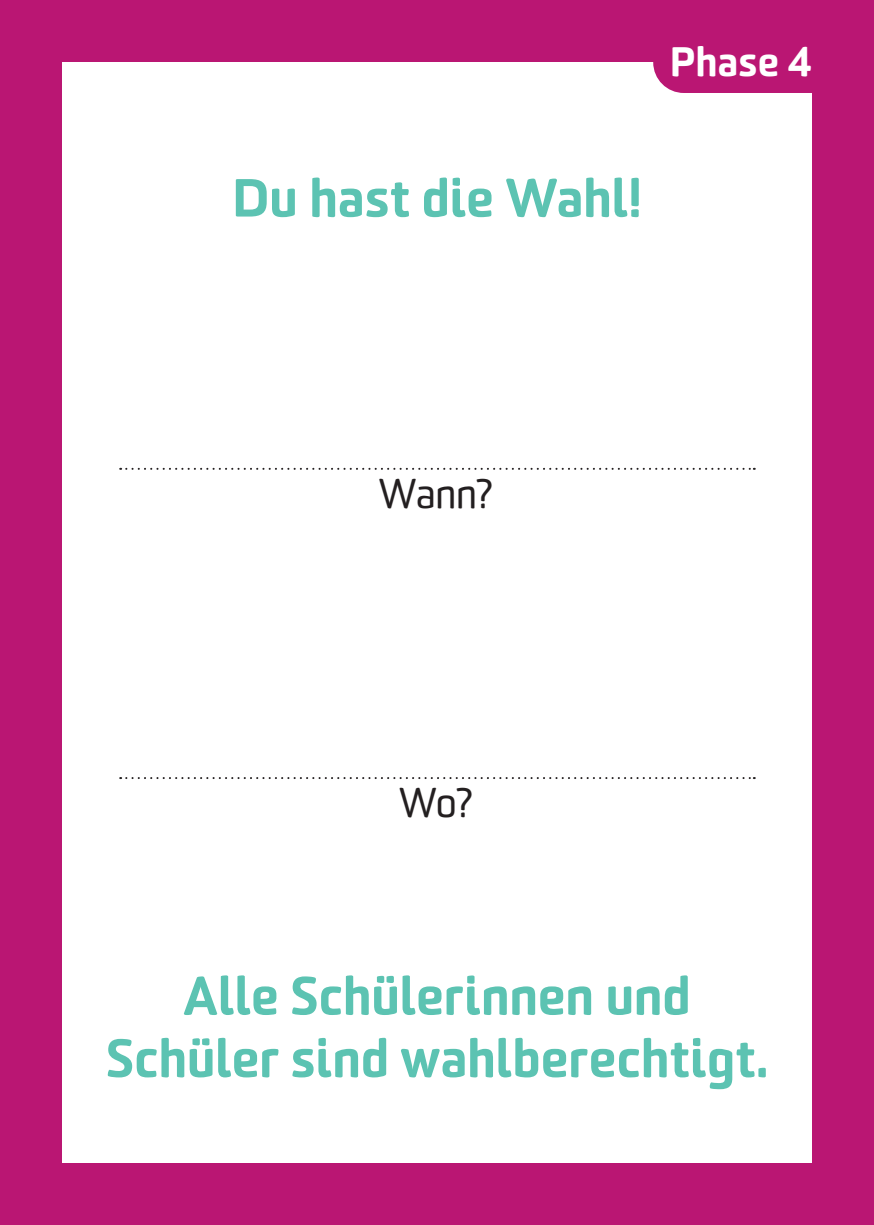
<style>
.page{position:relative;width:874px;height:1225px;background:#fff}
.page>*{position:absolute;margin:0;border:0;box-sizing:border-box;transform-origin:0 0}
.t1{font:900 52px/62.4px "Sommet Rounded";color:#5cc3b2;text-align:center}
.t2{font:40px "Sommet Rounded";letter-spacing:-.01em;color:#231f20}
.t3{font:900 40px "Sommet Rounded";letter-spacing:.005em;color:#fff}
</style>
<div class="page">
<div style="left:0;top:0;width:873px;height:1225px;background:#ba1673"></div>
<div style="left:62px;top:62px;width:749px;height:1100px;background:#fff"></div>
<svg style="left:120px;top:468px;width:634px;height:2px"></svg>
<svg style="left:120px;top:777px;width:634px;height:2px"></svg>
<div style="left:653px;top:62px;width:158px;height:31px;background:#ba1673"></div>
<p class="t3" style="left:670px;top:35px;width:143px">Phase 4</p>
<p class="t1" style="left:232px;top:165px;width:410px">Du hast die Wahl!</p>
<p class="t2" style="left:379px;top:469px;width:118px">Wann?</p>
<p class="t2" style="left:399px;top:778px;width:77px">Wo?</p>
<p class="t1" style="left:106px;top:963px;width:663px">Alle Schülerinnen und<br>Schüler sind wahlberechtigt.</p>
</div>
